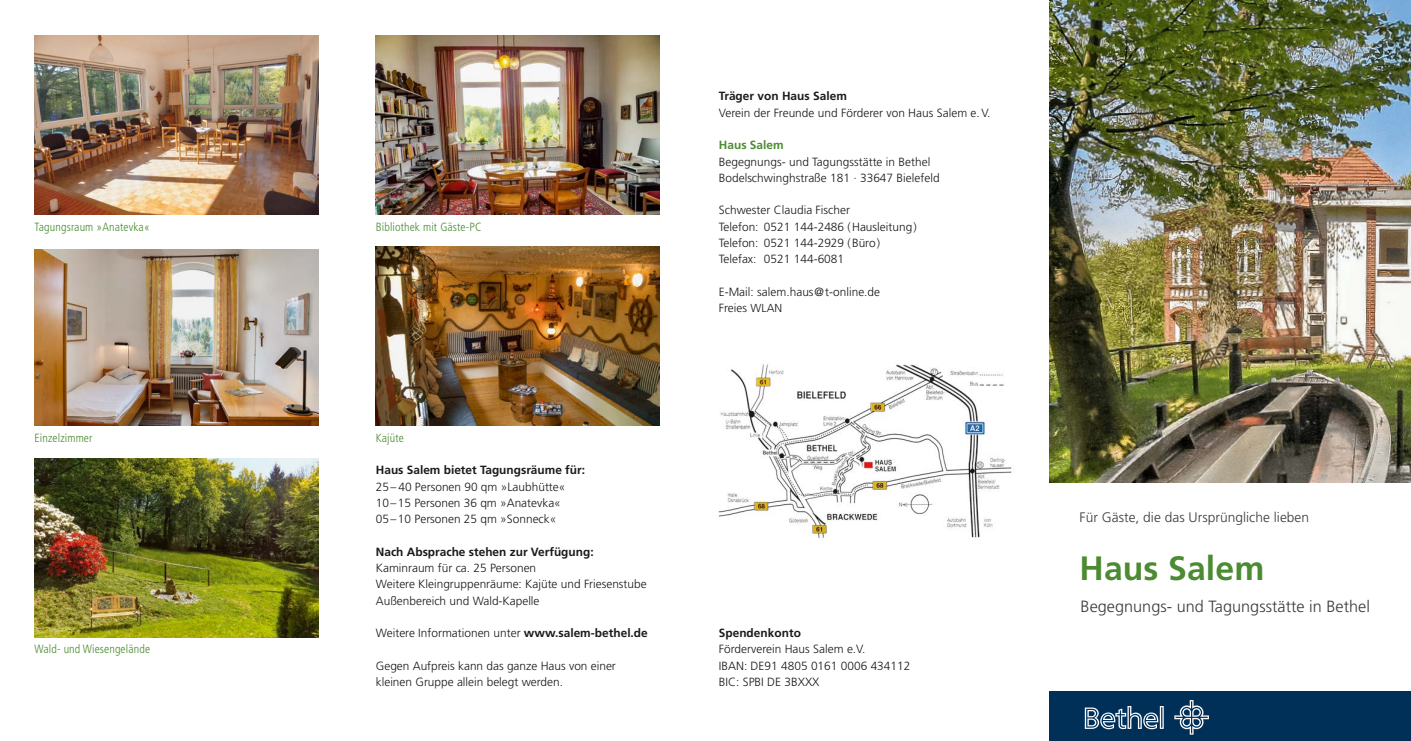
<style>
.page{position:relative;width:1411px;height:741px;background:#fff}
.page>*{position:absolute;margin:0;border:0;box-sizing:border-box;transform-origin:0 0}
.t1{font:700 33.75px "Frutiger";letter-spacing:.005em;color:#4b8b32}
.t2{font:300 16.25px "Frutiger";color:#3b3b3a}
.t3{font:300 13.75px "Frutiger";color:#3b3b3a}
.t4{font:300 11.88px/16.2px "Frutiger";color:#1a1a18}
.t5{font:700 11.88px "Frutiger";color:#1a1a18}
.t6{font:300 condensed 11.88px "Frutiger";letter-spacing:.01em;color:#4b8b32}
.t7{font:700 11.88px "Frutiger";color:#4b8b32}
.s1{font-weight:700}
.s2{font-size:11.5px}
</style>
<div class="page">
<img style="left:1049px;top:0;width:361px;height:482px">
<div style="left:1049px;top:691px;width:361px;height:50px;background:#003058"></div>
<svg style="left:1174px;top:700px;width:34px;height:34px"></svg>
<svg style="left:1084px;top:706px;width:79px;height:23px"></svg>
<img style="left:718px;top:364px;width:294px;height:174px">
<img style="left:376px;top:35px;width:283px;height:179px">
<img style="left:376px;top:247px;width:283px;height:178px">
<img style="left:35px;top:250px;width:283px;height:175px">
<img style="left:35px;top:458px;width:283px;height:179px">
<img style="left:35px;top:35px;width:283px;height:179px">
<p class="t6" style="left:35px;top:220px;width:117px">Tagungsraum »Anatevka«</p>
<p class="t6" style="left:35px;top:431px;width:59px">Einzelzimmer</p>
<p class="t6" style="left:35px;top:642px;width:117px">Wald- und Wiesengelände</p>
<p class="t6" style="left:376px;top:220px;width:107px">Bibliothek mit Gäste-PC</p>
<p class="t6" style="left:376px;top:431px;width:30px">Kajüte</p>
<p class="t5" style="left:376px;top:463px;width:211px">Haus Salem bietet Tagungsräume für:</p>
<p class="t4" style="left:376px;top:478px;width:191px">25– 40 Personen 90 qm »Laubhütte«<br>10–15 Personen 36 qm »Anatevka«<br>05–10 Personen 25 qm »Sonneck«</p>
<p class="t5" style="left:376px;top:544px;width:219px">Nach Absprache stehen zur Verfügung:</p>
<p class="t4" style="left:376px;top:559px;width:272px">Kaminraum für ca. 25 Personen<br>Weitere Kleingruppenräume: Kajüte und Friesenstube<br>Außenbereich und Wald-Kapelle</p>
<p class="t4" style="left:376px;top:624px;width:273px">Weitere Informationen unter <span class="s1">www.salem-bethel.de</span></p>
<p class="t4" style="left:376px;top:657px;width:241px">Gegen Aufpreis kann das ganze Haus von einer kleinen Gruppe allein belegt werden.</p>
<p class="t5" style="left:718px;top:89px;width:130px">Träger von Haus Salem</p>
<p class="t4" style="left:718px;top:104px;width:273px">Verein der Freunde und Förderer von Haus Salem e.V.</p>
<p class="t7" style="left:718px;top:138px;width:66px">Haus Salem</p>
<p class="t4" style="left:718px;top:153px;width:222px">Begegnungs- und Tagungsstätte in Bethel<br>Bodelschwinghstraße 181 · 33647 Bielefeld</p>
<p class="t4" style="left:718px;top:202px;width:200px">Schwester Claudia Fischer<br>Telefon: 0521 144-2486 (Hausleitung)<br>Telefon: 0521 144-2929 (Büro)<br>Telefax: 0521 144-6081</p>
<p class="t4" style="left:718px;top:283px;width:163px">E-Mail: salem.haus@t-online.de<br>Freies <span class="s2">WLAN</span></p>
<p class="t5" style="left:718px;top:626px;width:84px">Spendenkonto</p>
<p class="t4" style="left:718px;top:641px;width:193px">Förderverein Haus Salem e.V.<br>IBAN: DE91 4805 0161 0006 434112<br>BIC: SPBI DE 3BXXX</p>
<p class="t3" style="left:1079px;top:509px;width:231px">Für Gäste, die das Ursprüngliche lieben</p>
<h1 class="t1" style="left:1079px;top:548px;width:186px">Haus Salem</h1>
<h2 class="t2" style="left:1080px;top:597px;width:291px">Begegnungs- und Tagungsstätte in Bethel</h2>
</div>
